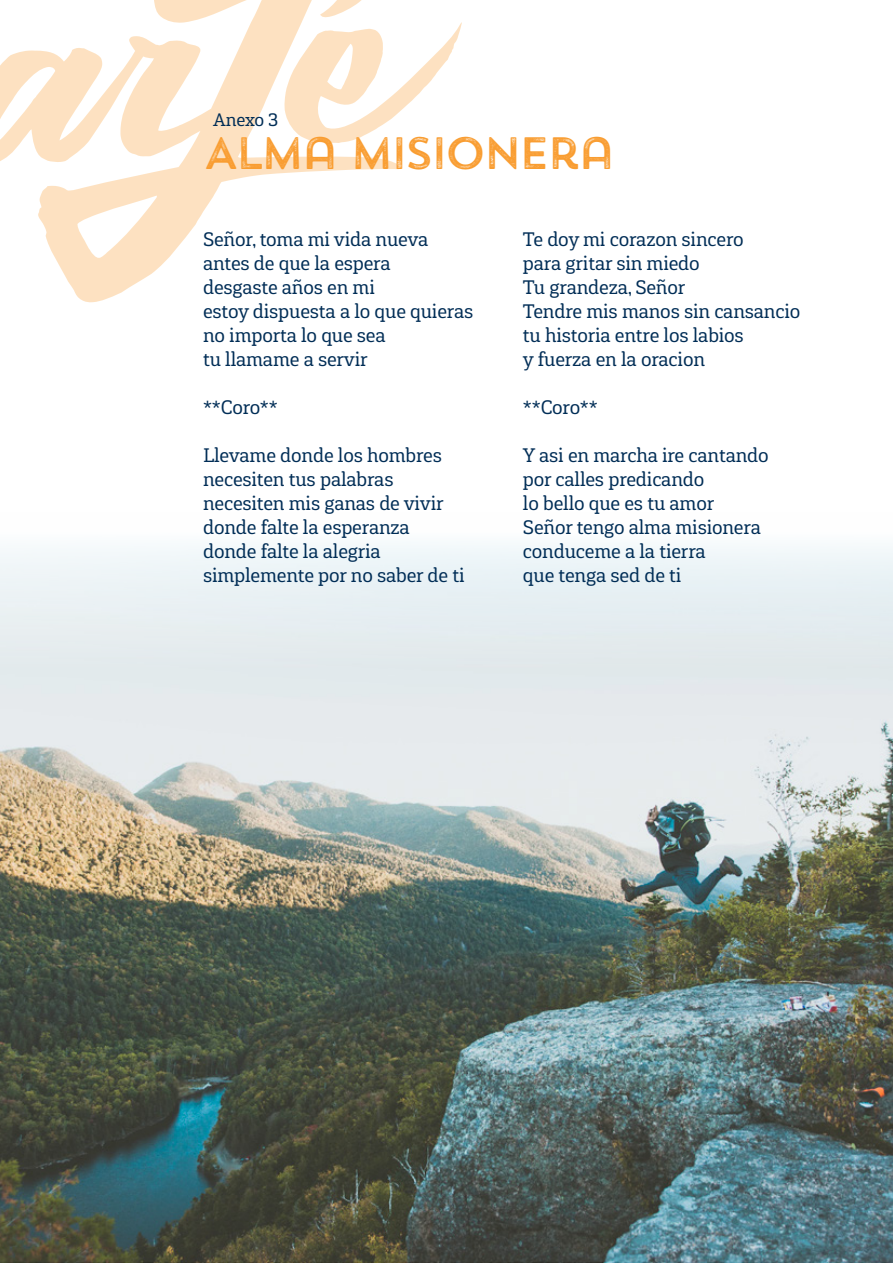
<style>
.page{position:relative;width:893px;height:1263px;background:#fff}
.page>*{position:absolute;margin:0;border:0;box-sizing:border-box;transform-origin:0 0}
.t1{font:45.15px "Trend Rough Sans One";letter-spacing:-.1em;color:#f99d31}
.t2{font:19.5px/24px "Gaspo Slab";letter-spacing:-.01em;color:#002d56}
.t3{font:18px "Gaspo Slab";letter-spacing:-.01em;color:#002d56}
</style>
<div class="page">
<img style="left:0;top:544px;width:893px;height:719px">
<svg style="left:0;top:0;width:462px;height:302px"></svg>
<p class="t3" style="left:213px;top:108px;width:67px">Anexo 3</p>
<h1 class="t1" style="left:203px;top:124px;width:415px">ALMA MISIONERA</h1>
<p class="t2" style="left:203px;top:227px;width:272px">Señor, toma mi vida nueva antes de que la espera<br>desgaste años en mi<br>estoy dispuesta a lo que quieras no importa lo que sea<br>tu llamame a servir</p>
<p class="t2" style="left:203px;top:395px;width:76px">**Coro**</p>
<p class="t2" style="left:203px;top:443px;width:263px">Llevame donde los hombres necesiten tus palabras necesiten mis ganas de vivir donde falte la esperanza donde falte la alegria simplemente por no saber de ti</p>
<p class="t2" style="left:523px;top:227px;width:279px">Te doy mi corazon sincero<br>para gritar sin miedo<br>Tu grandeza, Señor<br>Tendre mis manos sin cansancio tu historia entre los labios<br>y fuerza en la oracion</p>
<p class="t2" style="left:523px;top:395px;width:76px">**Coro**</p>
<p class="t2" style="left:523px;top:443px;width:247px">Y asi en marcha ire cantando por calles predicando<br>lo bello que es tu amor<br>Señor tengo alma misionera conduceme a la tierra<br>que tenga sed de ti</p>
</div>
